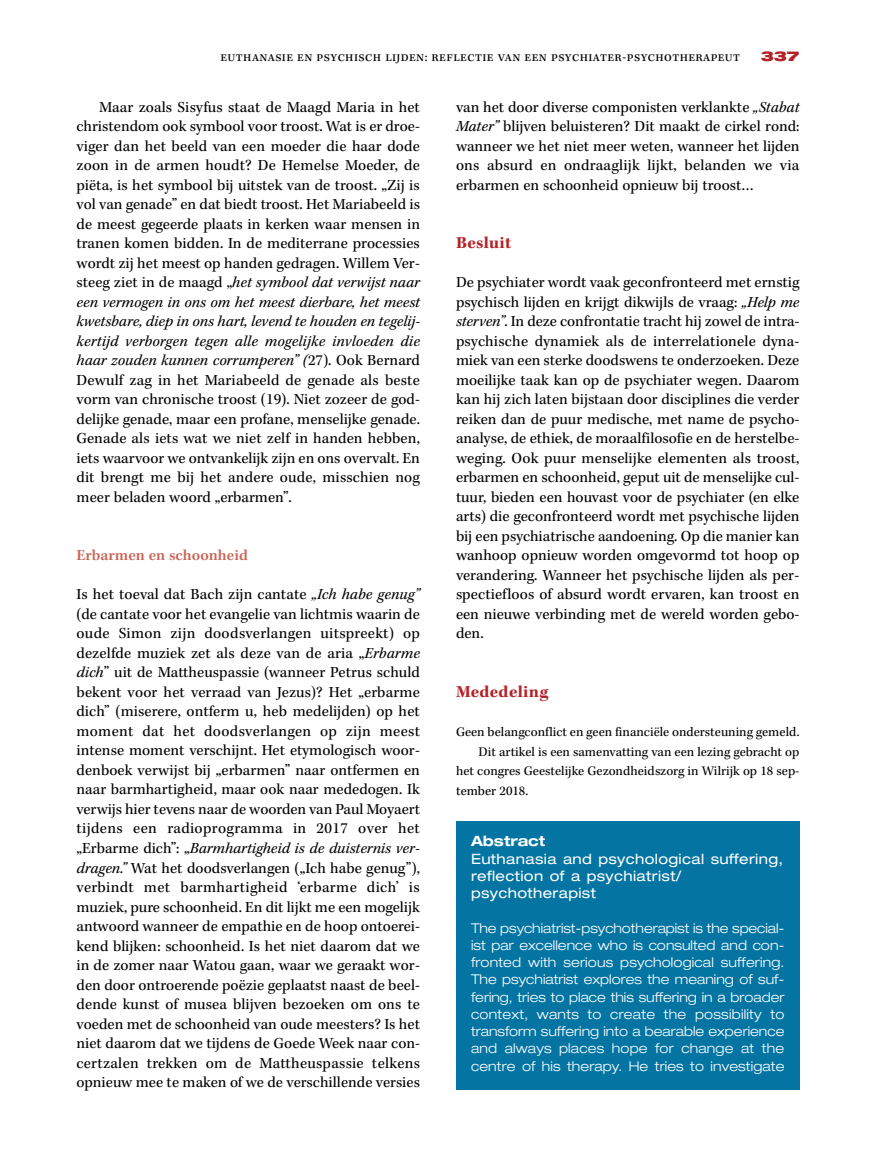
<style>
.page{position:relative;width:876px;height:1174px;background:#fff}
.page>*{position:absolute;margin:0;border:0;box-sizing:border-box;transform-origin:0 0}
.t1{font:700 17.25px "Kepler Std";letter-spacing:.02em;color:#b32227}
.t2{font:15.75px/19.5px "Kepler Std";color:#000;text-align:justify}
.t3{font:600 15.75px "Kepler Std";color:#c96557}
.t4{font:expanded 14.25px/17.2px "Helvetica Neue LT Std";letter-spacing:.025em;color:#fff}
.t5{font:700 expanded 14.25px "Helvetica Neue LT Std";color:#fff}
.t6{font:300 expanded 13.5px/17.2px "Helvetica Neue LT Std";letter-spacing:.01em;color:#fff;text-align:justify}
.t7{font:13.5px "Kepler Std";letter-spacing:-.005em;color:#000}
.t8{font:13.5px "Kepler Std";letter-spacing:.025em;color:#000}
.t9{font:900 expanded 13.5px "Helvetica Neue LT Std";color:#b32227}
.s1{font-style:italic}
</style>
<div class="page">
<div style="left:456px;top:821px;width:343px;height:44px;background:#0475a3"></div>
<div style="left:456px;top:838px;width:343px;height:79px;background:#0475a3"></div>
<div style="left:456px;top:908px;width:343px;height:181px;background:#0475a3"></div>
<p class="t8" style="left:221px;top:49px;width:521px">euthanasie en psychisch lijden: reflectie van een psychiater-psychotherapeut</p>
<p class="t9" style="left:761px;top:47px;width:40px">337</p>
<p class="t2" style="left:456px;top:98px;width:345px">van het door diverse componisten verklankte <span class="s1">„Stabat Mater”</span> blijven beluisteren? Dit maakt de cirkel rond: wanneer we het niet meer weten, wanneer het lijden ons absurd en ondraaglijk lijkt, belanden we via erbarmen en schoonheid opnieuw bij troost…</p>
<p class="t2" style="left:77px;top:98px;width:345px;text-indent:23px">Maar zoals Sisyfus staat de Maagd Maria in het christendom ook symbool voor troost. Wat is er droe&shy;viger dan het beeld van een moeder die haar dode zoon in de armen houdt? De Hemelse Moeder, de piëta, is het symbool bij uitstek van de troost. „Zij is vol van genade” en dat biedt troost. Het Mariabeeld is de meest gegeerde plaats in kerken waar mensen in tranen komen bidden. In de mediterrane processies wordt zij het meest op handen gedragen. Willem Ver&shy;steeg ziet in de maagd „<span class="s1">het symbool dat verwijst naar een vermogen in ons om het meest dierbare, het meest kwetsbare, diep in ons hart, levend te houden en tegelij&shy;kertijd verborgen tegen alle mogelijke invloeden die haar zouden kunnen corrumperen” (</span>27). Ook Bernard Dewulf zag in het Mariabeeld de genade als beste vorm van chronische troost (19). Niet zozeer de god&shy;delijke genade, maar een profane, menselijke genade.<br>Genade als iets wat we niet zelf in handen hebben, iets waarvoor we ontvankelijk zijn en ons overvalt. En dit brengt me bij het andere oude, misschien nog meer beladen woord „erbarmen”.</p>
<p class="t1" style="left:456px;top:233px;width:57px">Besluit</p>
<p class="t2" style="left:456px;top:273px;width:345px">De psychiater wordt vaak geconfronteerd met ernstig psychisch lijden en krijgt dikwijls de vraag: <span class="s1">„Help me sterven”</span>. In deze confrontatie tracht hij zowel de intra&shy;psychische dynamiek als de interrelationele dyna&shy;miek van een sterke doodswens te onderzoeken. Deze moeilijke taak kan op de psychiater wegen. Daarom kan hij zich laten bijstaan door disciplines die verder reiken dan de puur medische, met name de psycho&shy;analyse, de ethiek, de moraalfilosofie en de herstelbe&shy;weging. Ook puur menselijke elementen als troost, erbarmen en schoonheid, geput uit de menselijke cul&shy;tuur, bieden een houvast voor de psychiater (en elke arts) die geconfronteerd wordt met psychische lijden bij een psychiatrische aandoening. Op die manier kan wanhoop opnieuw worden omgevormd tot hoop op verandering. Wanneer het psychische lijden als per&shy;spectiefloos of absurd wordt ervaren, kan troost en een nieuwe verbinding met de wereld worden gebo&shy;den.</p>
<p class="t3" style="left:77px;top:546px;width:173px">Erbarmen en schoonheid</p>
<p class="t2" style="left:77px;top:585px;width:345px">Is het toeval dat Bach zijn cantate <span class="s1">„Ich habe genug” </span>(de cantate voor het evangelie van lichtmis waarin de oude Simon zijn doodsverlangen uitspreekt) op dezelfde muziek zet als deze van de aria „<span class="s1">Erbarme dich</span>” uit de Mattheuspassie (wanneer Petrus schuld bekent voor het verraad van Jezus)? Het „erbarme dich” (miserere, ontferm u, heb medelijden) op het moment dat het doodsverlangen op zijn meest intense moment verschijnt. Het etymologisch woor&shy;denboek verwijst bij „erbarmen” naar ontfermen en naar barmhartigheid, maar ook naar mededogen. Ik verwijs hier tevens naar de woorden van Paul Moyaert tijdens een radioprogramma in 2017 over het „Erbarme dich”: „<span class="s1">Barmhartigheid is de duisternis ver&shy;dragen.”</span> Wat het doodsverlangen („Ich habe genug”), verbindt met barmhartigheid ‘erbarme dich’ is muziek, pure schoonheid. En dit lijkt me een mogelijk antwoord wanneer de empathie en de hoop ontoerei&shy;kend blijken: schoonheid. Is het niet daarom dat we in de zomer naar Watou gaan, waar we geraakt wor&shy;den door ontroerende poëzie geplaatst naast de beel&shy;dende kunst of musea blijven bezoeken om ons te voeden met de schoonheid van oude meesters? Is het niet daarom dat we tijdens de Goede Week naar con&shy;certzalen trekken om de Mattheuspassie telkens opnieuw mee te maken of we de verschillende versies</p>
<p class="t1" style="left:456px;top:682px;width:94px">Mededeling</p>
<p class="t7" style="left:456px;top:724px;width:345px">Geen belangconflict en geen financiële ondersteuning gemeld.</p>
<p class="t7" style="left:478px;top:743px;width:322px">Dit artikel is een samenvatting van een lezing gebracht op</p>
<p class="t7" style="left:456px;top:763px;width:345px">het congres Geestelijke Gezondheidszorg in Wilrijk op 18 sep-</p>
<p class="t8" style="left:456px;top:782px;width:74px">tember 2018.</p>
<p class="t5" style="left:471px;top:832px;width:76px">Abstract</p>
<p class="t4" style="left:471px;top:849px;width:314px">Euthanasia and psychological suffering, reflection of a psychiatrist/ psychotherapist</p>
<p class="t6" style="left:471px;top:919px;width:315px">The psychiatrist-psychotherapist is the special&shy;ist par excellence who is consulted and con&shy;fronted with serious psychological suffering.<br>The psychiatrist explores the meaning of suf&shy;fering, tries to place this suffering in a broader context, wants to create the possibility to transform suffering into a bearable experience and always places hope for change at the centre of his therapy. He tries to investigate</p>
</div>
